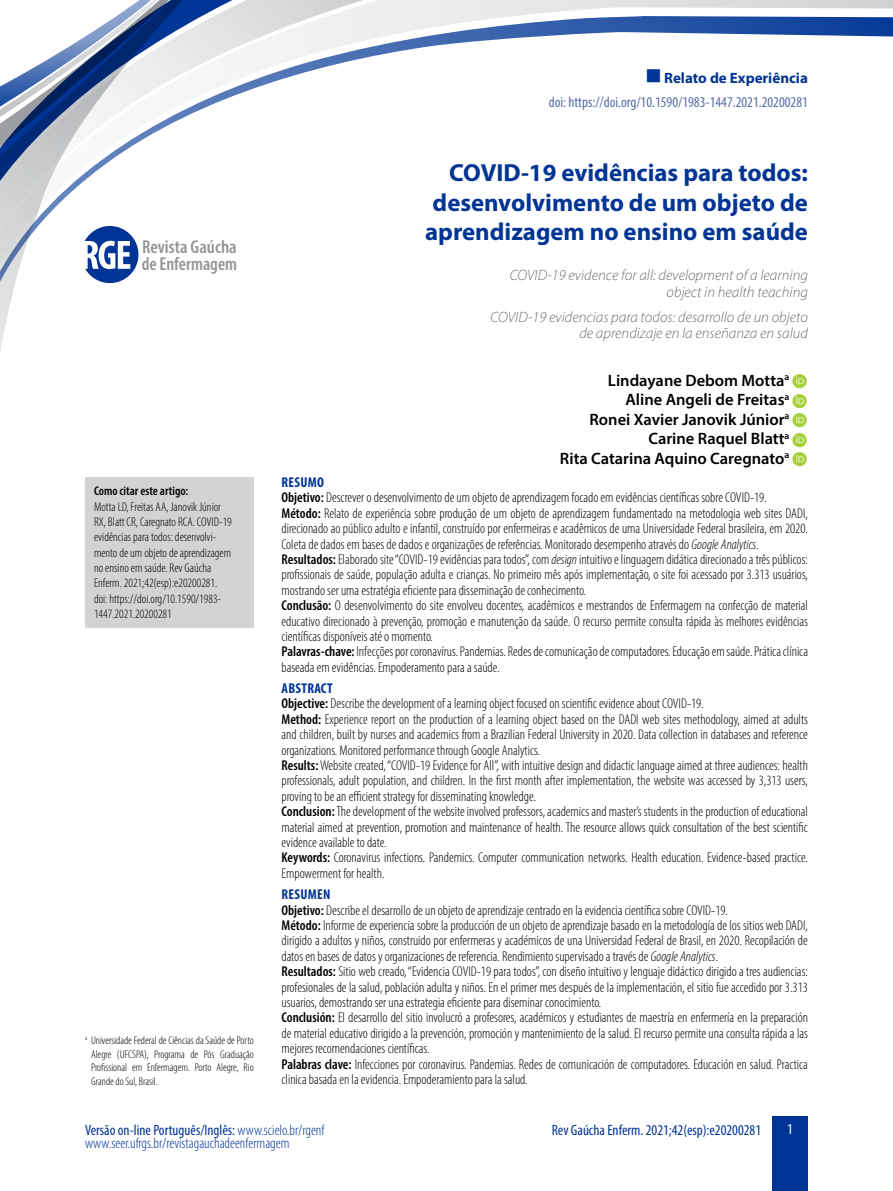
<style>
.page{position:relative;width:893px;height:1191px;background:#fff}
.page>*{position:absolute;margin:0;border:0;box-sizing:border-box;transform-origin:0 0}
.t1{font:700 24.75px/29.7px "Myriad Pro";color:#003595;text-align:right}
.t2{font:600 condensed 18.75px/16.6px "Myriad Pro";color:#939598}
.t3{font:600 16.5px/19.5px "Myriad Pro";color:#000;text-align:right}
.t4{font:italic 300 15px/16.5px "Myriad Pro";color:#6d6e71;text-align:right}
.t5{font:condensed 15px "Myriad Pro";color:#003595}
.t6{font:condensed 15px "Myriad Pro";color:#5a6da7}
.t7{font:300 condensed 15px "Myriad Pro";color:#003595}
.t8{font:700 15px "Myriad Pro";color:#003595}
.t9{font:condensed 15px "Myriad Pro";color:#fff}
.t10{font:300 condensed 14.25px/15.5px "Myriad Pro";color:#000}
.t11{font:300 condensed 12.75px/15.3px "Myriad Pro";color:#000}
.t12{font:600 condensed 12.75px "Myriad Pro";color:#000}
.t13{font:300 condensed 11.25px/13.5px "Myriad Pro";color:#000;text-align:justify}
.s1{font-weight:700;color:#003595}
.s2{font-weight:600}
.s3{font-style:italic}
.s4{font-weight:300}
</style>
<div class="page">
<svg style="left:202px;top:0;width:691px;height:109px"></svg>
<svg style="left:0;top:0;width:202px;height:352px"></svg>
<div style="left:772px;top:1116px;width:36px;height:75px;background:#003595"></div>
<svg style="left:85px;top:226px;width:53px;height:57px"></svg>
<div style="left:85px;top:477px;width:169px;height:150px;background:#d1d3d4"></div>
<svg style="left:647px;top:69px;width:13px;height:14px"></svg>
<p class="t8" style="left:664px;top:68px;width:145px">Relato de Experiência</p>
<h2 class="t2" style="left:142px;top:238px;width:97px">Revista Gaúcha de Enfermagem</h2>
<p class="t12" style="left:94px;top:483px;width:96px">Como citar este artigo:</p>
<p class="t11" style="left:94px;top:499px;width:139px">Motta LD, Freitas AA, Janovik Júnior RX, Blatt CR, Caregnato RCA. COVID-19 evidências para todos: desenvolvi&shy;mento de um objeto de aprendizagem no ensino em saúde. Rev Gaúcha Enferm. 2021;42(esp):e20200281. doi: https://doi.org/10.1590/1983- 1447.2021.20200281</p>
<p class="t13" style="left:91px;top:1033px;width:164px;text-indent:-6px"><sup>a</sup> Universidade Federal de Ciências da Saúde de Porto Alegre (UFCSPA), Programa de Pós Graduação Profissional em Enfermagem. Porto Alegre, Rio Grande do Sul, Brasil.</p>
<p class="t6" style="left:549px;top:93px;width:261px">doi: https://doi.org/10.1590/1983-1447.2021.20200281</p>
<h1 class="t1" style="left:425px;top:157px;width:384px">COVID-19 evidências para todos: desenvolvimento de um objeto de aprendizagem no ensino em saúde</h1>
<p class="t4" style="left:510px;top:267px;width:300px">COVID-19 evidence for all: development of a learning object in health teaching</p>
<p class="t4" style="left:490px;top:308px;width:319px">COVID-19 evidencias para todos: desarrollo de un objeto de aprendizaje en la enseñanza en salud</p>
<p class="t3" style="left:560px;top:370px;width:231px">Lindayane Debom Motta<sup>a<br></sup>Aline Angeli de Freitas<sup>a<br></sup>Ronei Xavier Janovik Júnior<sup>a<br></sup>Carine Raquel Blatt<sup>a<br></sup>Rita Catarina Aquino Caregnato<sup>a</sup></p>
<p class="t10" style="left:281px;top:474px;width:528px"><span class="s1">RESUMO<br></span><span class="s2">Objetivo:</span> Descrever o desenvolvimento de um objeto de aprendizagem focado em evidências científicas sobre COVID-19.<br><span class="s2">Método:</span> Relato de experiência sobre produção de um objeto de aprendizagem fundamentado na metodologia web sites DADI, direcionado ao público adulto e infantil, construído por enfermeiras e acadêmicos de uma Universidade Federal brasileira, em 2020.<br>Coleta de dados em bases de dados e organizações de referências. Monitorado desempenho através do <span class="s3">Google Analytics</span>.<br><span class="s2">Resultados:</span> Elaborado site “COVID-19 evidências para todos”, com <span class="s3">design</span> intuitivo e linguagem didática direcionado a três públicos: profissionais de saúde, população adulta e crianças. No primeiro mês após implementação, o site foi acessado por 3.313 usuários, mostrando ser uma estratégia eficiente para disseminação de conhecimento.<br><span class="s2">Conclusão:</span> O desenvolvimento do site envolveu docentes, acadêmicos e mestrandos de Enfermagem na confecção de material educativo direcionado à prevenção, promoção e manutenção da saúde. O recurso permite consulta rápida às melhores evidências científicas disponíveis até o momento.<br><span class="s2">Palavras-chave:</span> Infecções por coronavírus. Pandemias. Redes de comunicação de computadores. Educação em saúde. Prática clínica baseada em evidências. Empoderamento para a saúde.</p>
<p class="t10" style="left:281px;top:680px;width:528px"><span class="s1">ABSTRACT<br></span><span class="s2">Objective:</span> Describe the development of a learning object focused on scientific evidence about COVID-19.<br><span class="s2">Method:</span> Experience report on the production of a learning object based on the DADI web sites methodology, aimed at adults and children, built by nurses and academics from a Brazilian Federal University in 2020. Data collection in databases and reference organizations. Monitored performance through Google Analytics.<br><span class="s2">Results:</span> Website created, “COVID-19 Evidence for All”, with intuitive design and didactic language aimed at three audiences: health professionals, adult population, and children. In the first month after implementation, the website was accessed by 3,313 users, proving to be an efficient strategy for disseminating knowledge.<br><span class="s2">Conclusion:</span> The development of the website involved professors, academics and master’s students in the production of educational material aimed at prevention, promotion and maintenance of health. The resource allows quick consultation of the best scientific evidence available to date.<br><span class="s2">Keywords:</span> Coronavirus infections. Pandemics. Computer communication networks. Health education. Evidence-based practice.<br>Empowerment for health.</p>
<p class="t10" style="left:281px;top:886px;width:528px"><span class="s1">RESUMEN<br></span><span class="s2">Objetivo:</span> Describe el desarrollo de un objeto de aprendizaje centrado en la evidencia científica sobre COVID-19.<br><span class="s2">Método:</span> Informe de experiencia sobre la producción de un objeto de aprendizaje basado en la metodología de los sitios web DADI, dirigido a adultos y niños, construido por enfermeras y académicos de una Universidad Federal de Brasil, en 2020. Recopilación de datos en bases de datos y organizaciones de referencia. Rendimiento supervisado a través de <span class="s3">Google Analytics</span>.<br><span class="s2">Resultados:</span> Sitio web creado, “Evidencia COVID-19 para todos”, con diseño intuitivo y lenguaje didáctico dirigido a tres audiencias: profesionales de la salud, población adulta y niños. En el primer mes después de la implementación, el sitio fue accedido por 3.313 usuarios, demostrando ser una estrategia eficiente para diseminar conocimiento.<br><span class="s2">Conclusión:</span> El desarrollo del sitio involucró a profesores, académicos y estudiantes de maestría en enfermería en la preparación de material educativo dirigido a la prevención, promoción y mantenimiento de la salud. El recurso permite una consulta rápida a las mejores recomendaciones científicas.<br><span class="s2">Palabras clave:</span> Infecciones por coronavirus. Pandemias. Redes de comunicación de computadores. Educación en salud. Practica clinica basada en la evidencia. Empoderamiento para la salud.</p>
<p class="t5" style="left:85px;top:1121px;width:241px">Versão on-line Português/Inglês: <span class="s4">www.scielo.br/rgenf</span></p>
<p class="t7" style="left:85px;top:1134px;width:206px">www.seer.ufrgs.br/revistagauchadeenfermagem</p>
<p class="t5" style="left:552px;top:1121px;width:211px">Rev Gaúcha Enferm. 2021;42(esp):e20200281</p>
<p class="t9" style="left:787px;top:1120px;width:7px">1</p>
</div>
